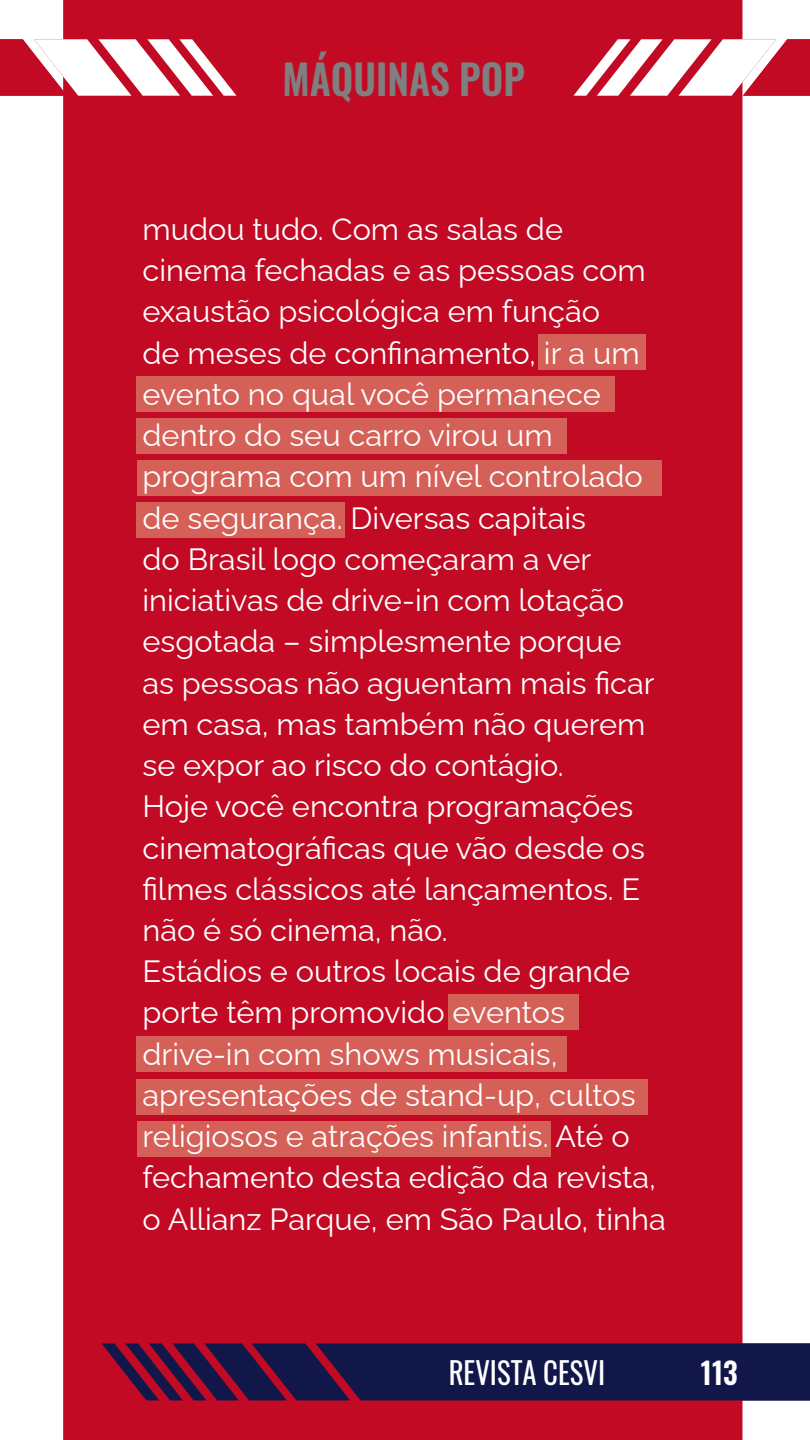
<style>
.page{position:relative;width:810px;height:1440px;background:#fff}
.page>*{position:absolute;margin:0;border:0;box-sizing:border-box;transform-origin:0 0}
.t1{font:600 41.25px "Oswald";color:#7f7f7f;scale:.95 1}
.t2{font:30.75px/41.2px "Raleway";color:#fff}
.t3{font:30px "Oswald";color:#fff;scale:.96 1}
.t4{font:600 30px "Oswald";color:#fff;scale:.96 1}
</style>
<div class="page">
<div style="left:63px;top:0;width:679px;height:1440px;background:#c20a25"></div>
<svg style="left:0;top:39px;width:237px;height:57px"></svg>
<svg style="left:573px;top:39px;width:237px;height:57px"></svg>
<svg style="left:102px;top:1343px;width:708px;height:57px;background:#271644"></svg>
<div style="left:538px;top:334px;width:108px;height:36px;background:#d56057"></div>
<div style="left:137px;top:376px;width:478px;height:35px;background:#d56057"></div>
<div style="left:137px;top:418px;width:430px;height:36px;background:#d56057"></div>
<div style="left:137px;top:460px;width:525px;height:36px;background:#d56057"></div>
<div style="left:137px;top:502px;width:208px;height:36px;background:#d56057"></div>
<div style="left:448px;top:994px;width:131px;height:36px;background:#d56057"></div>
<div style="left:137px;top:1037px;width:430px;height:35px;background:#d56057"></div>
<div style="left:137px;top:1079px;width:511px;height:36px;background:#d56057"></div>
<div style="left:137px;top:1121px;width:413px;height:36px;background:#d56057"></div>
<h1 class="t1" style="left:283px;top:42px;width:257px">MÁQUINAS POP</h1>
<p class="t2" style="left:142px;top:205px;width:525px">mudou tudo. Com as salas de cinema fechadas e as pessoas com exaustão psicológica em função<br>de meses de confinamento, ir a um evento no qual você permanece dentro do seu carro virou um programa com um nível controlado de segurança. Diversas capitais<br>do Brasil logo começaram a ver iniciativas de drive-in com lotação esgotada – simplesmente porque<br>as pessoas não aguentam mais ficar em casa, mas também não querem se expor ao risco do contágio.<br>Hoje você encontra programações cinematográficas que vão desde os filmes clássicos até lançamentos. E não é só cinema, não.<br>Estádios e outros locais de grande porte têm promovido eventos drive-in com shows musicais, apresentações de stand-up, cultos religiosos e atrações infantis. Até o fechamento desta edição da revista, o Allianz Parque, em São Paulo, tinha</p>
<p class="t3" style="left:449px;top:1346px;width:164px">REVISTA CESVI</p>
<p class="t4" style="left:701px;top:1346px;width:40px">113</p>
</div>
